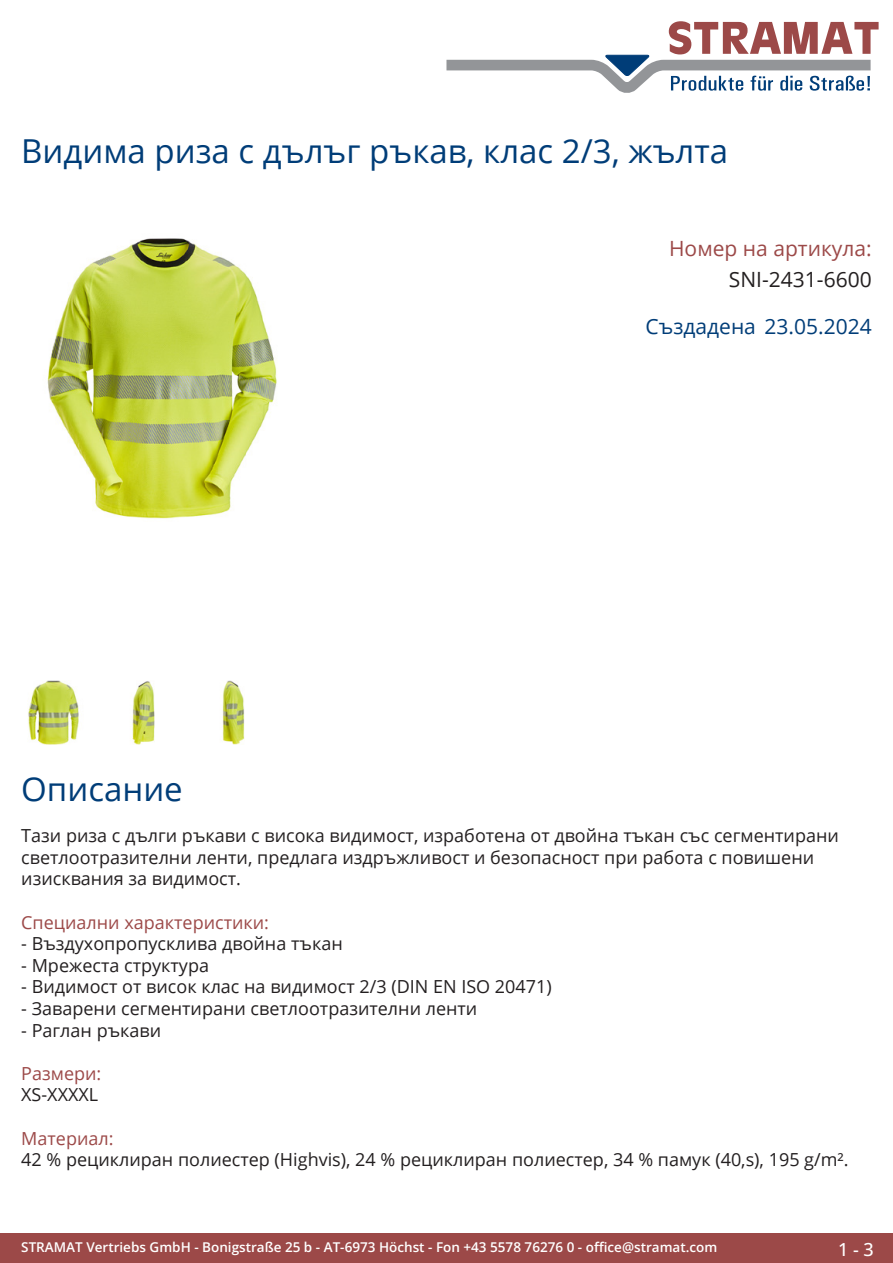
<style>
.page{position:relative;width:893px;height:1263px;background:#fff}
.page>*{position:absolute;margin:0;border:0;box-sizing:border-box;transform-origin:0 0}
.Produkttitel{font:33px "Open Sans";color:#003d78}
.Erstellungsdatum{font:21px "Open Sans";color:#003d78}
.TechDaten_Überschrif{font:21px "Open Sans";color:#9c4948}
.TechDaten_Inhalt{font:21px "Open Sans";color:#231f20}
.Beschreibung_Text{font:18px/21.6px "Open Sans";color:#231f20}
.Beschreibung_Text-2{font:18px/21.6px "Open Sans";color:#9c4948}
.t1{font:500 18px "Open Sans";color:#fff}
.t2{font:600 13.5px "Open Sans";color:#fff}
.s1{color:#231f20}
.s2{color:#9c4948}
</style>
<div class="page">
<div style="left:0;top:1233px;width:893px;height:30px;background:#9c4948"></div>
<svg style="left:446px;top:21px;width:433px;height:72px"></svg>
<img style="left:47px;top:238px;width:230px;height:281px">
<img style="left:28px;top:680px;width:51px;height:64px">
<img style="left:132px;top:681px;width:23px;height:63px">
<img style="left:222px;top:680px;width:23px;height:64px">
<p class="Produkttitel" style="left:21px;top:128px;width:708px">Видима риза с дълъг ръкав, клас 2/3, жълта</p>
<p class="TechDaten_Überschrif" style="left:669px;top:234px;width:204px">Номер на артикула:</p>
<p class="TechDaten_Inhalt" style="left:729px;top:265px;width:144px">SNI-2431-6600</p>
<p class="Erstellungsdatum" style="left:645px;top:312px;width:228px">Създадена 23.05.2024</p>
<p class="Produkttitel" style="left:21px;top:766px;width:163px">Описание</p>
<p class="Beschreibung_Text" style="left:21px;top:824px;width:819px">Тази риза с дълги ръкави с висока видимост, изработена от двойна тъкан със сегментирани светлоотразителни ленти, предлага издръжливост и безопасност при работа с повишени изисквания за видимост.</p>
<p class="Beschreibung_Text-2" style="left:21px;top:911px;width:249px">Специални характеристики:</p>
<p class="Beschreibung_Text" style="left:21px;top:932px;width:323px">- Въздухопропусклива двойна тъкан</p>
<p class="Beschreibung_Text" style="left:21px;top:954px;width:189px">- Мрежеста структура</p>
<p class="Beschreibung_Text" style="left:21px;top:975px;width:532px">- Видимост от висок клас на видимост 2/3 (DIN EN ISO 20471)</p>
<p class="Beschreibung_Text" style="left:21px;top:997px;width:458px">- Заварени сегментирани светлоотразителни ленти</p>
<p class="Beschreibung_Text" style="left:21px;top:1019px;width:141px">- Раглан ръкави</p>
<p class="Beschreibung_Text-2" style="left:21px;top:1062px;width:82px">Размери:<br><span class="s1">XS-XXXXL</span></p>
<p class="Beschreibung_Text" style="left:21px;top:1127px;width:829px"><span class="s2">Материал:<br></span>42 % рециклиран полиестер (Highvis), 24 % рециклиран полиестер, 34 % памук (40,s), 195 g/m².</p>
<p class="t2" style="left:21px;top:1238px;width:698px">STRAMAT Vertriebs GmbH - Bonigstraße 25 b - AT-6973 Höchst - Fon +43 5578 76276 0 - office@stramat.com</p>
<p class="t1" style="left:838px;top:1237px;width:37px">1 - 3</p>
</div>
